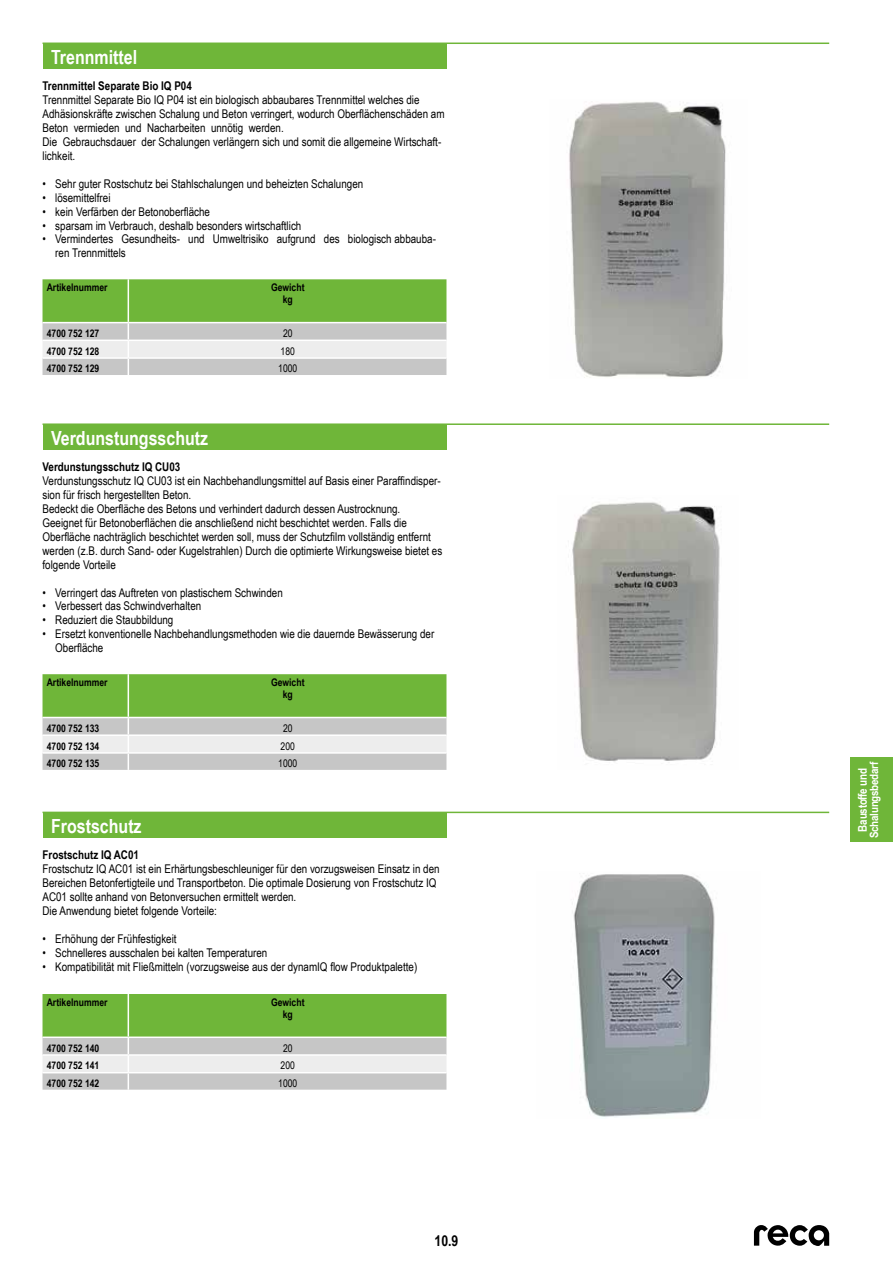
<style>
.page{position:relative;width:893px;height:1263px;background:#fff}
.page>*{position:absolute;margin:0;border:0;box-sizing:border-box;transform-origin:0 0}
.t1{font:700 19.5px "Arial Narrow";color:#fff}
.t2{font:700 15px "Arial Narrow";color:#000}
.t3{font:12px/14px "Arial Narrow";color:#000}
.t4{font:700 12px "Arial Narrow";color:#000}
.t5{font:700 12px "Arial Narrow";letter-spacing:-.02em;color:#fff}
.t6{font:700 11.4px "Arial Narrow";letter-spacing:-.02em;color:#fff;scale:1.05 1}
.t7{font:700 10.5px/12px "Arial Narrow";color:#000;text-align:center}
.t8{font:10.5px "Arial Narrow";color:#000}
</style>
<div class="page">
<svg style="left:754px;top:1225px;width:75px;height:21px"></svg>
<div style="left:850px;top:758px;width:43px;height:84px;background:#6fb639"></div>
<hr style="left:43px;top:43px;width:786px;height:1px;background:#6fb639">
<div style="left:43px;top:43px;width:403px;height:26px;background:#6fb639"></div>
<svg style="left:43px;top:279px;width:403px;height:96px;background:#a9c891"></svg>
<img style="left:569px;top:102px;width:157px;height:276px">
<hr style="left:43px;top:423px;width:786px;height:2px;background:#6fb639">
<div style="left:43px;top:424px;width:403px;height:26px;background:#6fb639"></div>
<svg style="left:43px;top:674px;width:403px;height:96px;background:#a9c891"></svg>
<img style="left:572px;top:502px;width:148px;height:260px">
<hr style="left:43px;top:812px;width:786px;height:1px;background:#6fb639">
<div style="left:43px;top:812px;width:403px;height:26px;background:#6fb639"></div>
<svg style="left:43px;top:994px;width:403px;height:96px;background:#a9c891"></svg>
<img style="left:572px;top:874px;width:143px;height:243px">
<h1 class="t1" style="left:51px;top:42px;width:88px">Trennmittel</h1>
<p class="t4" style="left:43px;top:77px;width:151px">Trennmittel Separate Bio IQ P04</p>
<p class="t3" style="left:43px;top:93px;width:404px">Trennmittel Separate Bio IQ P04 ist ein biologisch abbaubares Trennmittel welches die Adhäsionskräfte zwischen Schalung und Beton verringert, wodurch Oberflächenschäden am Beton vermieden und Nacharbeiten unnötig werden.<br>Die Gebrauchsdauer der Schalungen verlängern sich und somit die allgemeine Wirtschaft&shy;lichkeit.</p>
<p class="t3" style="left:43px;top:176px;width:322px">• Sehr guter Rostschutz bei Stahlschalungen und beheizten Schalungen</p>
<p class="t3" style="left:43px;top:190px;width:69px">• lösemittelfrei</p>
<p class="t3" style="left:43px;top:204px;width:169px">• kein Verfärben der Betonoberfläche</p>
<p class="t3" style="left:43px;top:218px;width:260px">• sparsam im Verbrauch, deshalb besonders wirtschaftlich</p>
<p class="t3" style="left:55px;top:232px;width:382px;text-indent:-13px">• Vermindertes Gesundheits- und Umweltrisiko aufgrund des biologisch abbauba&shy;ren Trennmittels</p>
<p class="t7" style="left:47px;top:281px;width:62px">Artikelnummer</p>
<p class="t7" style="left:271px;top:281px;width:35px">Gewicht kg</p>
<p class="t7" style="left:47px;top:327px;width:54px">4700 752 127</p>
<p class="t8" style="left:283px;top:326px;width:11px">20</p>
<p class="t7" style="left:47px;top:345px;width:54px">4700 752 128</p>
<p class="t8" style="left:281px;top:343px;width:16px">180</p>
<p class="t7" style="left:47px;top:362px;width:54px">4700 752 129</p>
<p class="t8" style="left:278px;top:361px;width:21px">1000</p>
<h1 class="t1" style="left:51px;top:423px;width:159px">Verdunstungsschutz</h1>
<p class="t4" style="left:43px;top:458px;width:139px">Verdunstungsschutz IQ CU03</p>
<p class="t3" style="left:43px;top:473px;width:401px">Verdunstungsschutz IQ CU03 ist ein Nachbehandlungsmittel auf Basis einer Paraffindisper&shy;sion für frisch hergestellten Beton.<br>Bedeckt die Oberfläche des Betons und verhindert dadurch dessen Austrocknung.<br>Geeignet für Betonoberflächen die anschließend nicht beschichtet werden. Falls die Oberfläche nachträglich beschichtet werden soll, muss der Schutzfilm vollständig entfernt werden (z.B. durch Sand- oder Kugelstrahlen) Durch die optimierte Wirkungsweise bietet es folgende Vorteile</p>
<p class="t3" style="left:43px;top:585px;width:242px">• Verringert das Auftreten von plastischem Schwinden</p>
<p class="t3" style="left:43px;top:599px;width:160px">• Verbessert das Schwindverhalten</p>
<p class="t3" style="left:43px;top:613px;width:132px">• Reduziert die Staubbildung</p>
<p class="t3" style="left:55px;top:627px;width:381px;text-indent:-13px">• Ersetzt konventionelle Nachbehandlungsmethoden wie die dauernde Bewässerung der<br>Oberfläche</p>
<p class="t7" style="left:47px;top:676px;width:62px">Artikelnummer</p>
<p class="t7" style="left:271px;top:676px;width:35px">Gewicht kg</p>
<p class="t7" style="left:47px;top:722px;width:54px">4700 752 133</p>
<p class="t8" style="left:283px;top:720px;width:11px">20</p>
<p class="t7" style="left:47px;top:739px;width:54px">4700 752 134</p>
<p class="t8" style="left:281px;top:738px;width:16px">200</p>
<p class="t7" style="left:47px;top:757px;width:54px">4700 752 135</p>
<p class="t8" style="left:278px;top:756px;width:21px">1000</p>
<h1 class="t1" style="left:51px;top:811px;width:92px">Frostschutz</h1>
<p class="t4" style="left:43px;top:846px;width:98px">Frostschutz IQ AC01</p>
<p class="t3" style="left:43px;top:862px;width:399px">Frostschutz IQ AC01 ist ein Erhärtungsbeschleuniger für den vorzugsweisen Einsatz in den Bereichen Betonfertigteile und Transportbeton. Die optimale Dosierung von Frostschutz IQ AC01 sollte anhand von Betonversuchen ermittelt werden.<br>Die Anwendung bietet folgende Vorteile:</p>
<p class="t3" style="left:43px;top:931px;width:136px">• Erhöhung der Frühfestigkeit</p>
<p class="t3" style="left:43px;top:945px;width:226px">• Schnelleres ausschalen bei kalten Temperaturen</p>
<p class="t3" style="left:43px;top:959px;width:376px">• Kompatibilität mit Fließmitteln (vorzugsweise aus der dynamIQ flow Produktpalette)</p>
<p class="t7" style="left:47px;top:996px;width:62px">Artikelnummer</p>
<p class="t7" style="left:271px;top:996px;width:35px">Gewicht kg</p>
<p class="t7" style="left:47px;top:1041px;width:54px">4700 752 140</p>
<p class="t8" style="left:283px;top:1040px;width:11px">20</p>
<p class="t7" style="left:47px;top:1059px;width:54px">4700 752 141</p>
<p class="t8" style="left:281px;top:1058px;width:16px">200</p>
<p class="t7" style="left:47px;top:1077px;width:54px">4700 752 142</p>
<p class="t8" style="left:278px;top:1076px;width:21px">1000</p>
<p class="t2" style="left:434px;top:1229px;width:25px">10.9</p>
<p class="t5" style="left:853px;top:831px;width:65px;rotate:-90deg">Baustoffe und</p>
<p class="t6" style="left:865px;top:838px;width:75px;rotate:-90deg">Schalungsbedarf</p>
</div>
